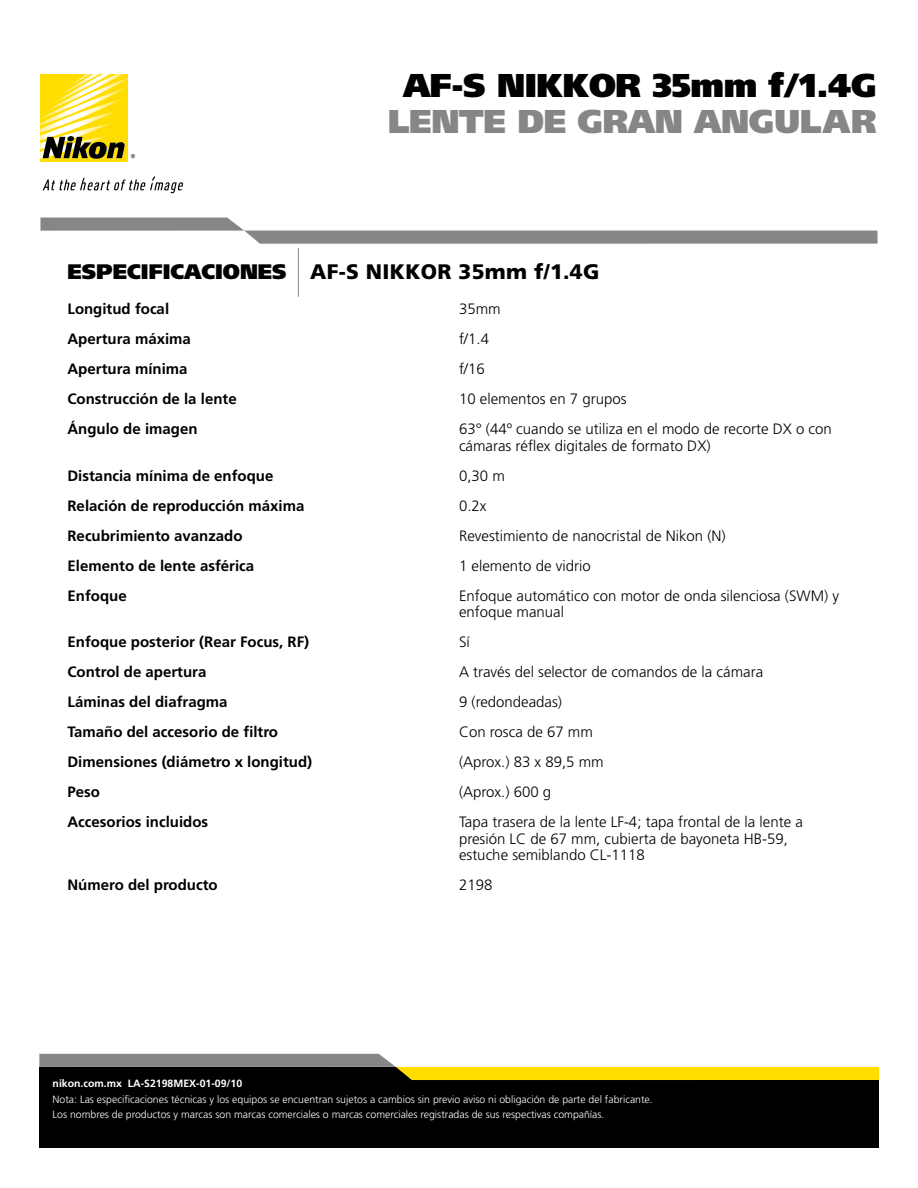
<style>
.page{position:relative;width:918px;height:1188px;background:#fff}
.page>*{position:absolute;margin:0;border:0;box-sizing:border-box;transform-origin:0 0}
.t1{font:900 33px "Frutiger";letter-spacing:-.015em;color:#000}
.t2{font:900 33px "Frutiger";letter-spacing:-.015em;color:#878585}
.t3{font:900 21px "Frutiger";letter-spacing:.015em;color:#000}
.t4{font:300 15px/16.5px "Frutiger";color:#000}
.t5{font:700 15px "Frutiger";color:#000}
.t6{font:14.25px "Frutiger";color:#fff}
.t7{font:300 10.5px/14.7px "Frutiger";color:#fff}
.t8{font:700 10.5px "Frutiger";color:#fff}
.s1{font-style:inherit}
.s2{font-weight:700}
</style>
<div class="page">
<div style="left:39px;top:1067px;width:839px;height:81px;background:#000"></div>
<svg style="left:39px;top:1054px;width:840px;height:26px"></svg>
<hr style="left:298px;top:248px;width:1px;height:49px;background:#878585">
<svg style="left:40px;top:218px;width:838px;height:26px"></svg>
<svg style="left:43px;top:176px;width:140px;height:17px"></svg>
<div style="left:40px;top:74px;width:88px;height:87px;background:#fd0"></div>
<svg style="left:40px;top:74px;width:95px;height:85px"></svg>
<h1 class="t1" style="left:403px;top:65px;width:475px">AF-S NIKKOR 35MM F/1.4G</h1>
<h1 class="t2" style="left:388px;top:101px;width:242px">LENTE DE GRAN</h1>
<h1 class="t2" style="left:694px;top:101px;width:132px">ANGULAR</h1>
<h2 class="t3" style="left:67px;top:259px;width:534px"><span class="s1">ESPECIFICACIONES</span> AF-S NIKKOR 35mm f/1.4G</h2>
<p class="t5" style="left:68px;top:300px;width:103px">Longitud focal</p>
<p class="t4" style="left:459px;top:301px;width:43px">35mm</p>
<p class="t5" style="left:68px;top:330px;width:125px">Apertura máxima</p>
<p class="t4" style="left:459px;top:331px;width:32px">f/1.4</p>
<p class="t5" style="left:68px;top:360px;width:122px">Apertura mínima</p>
<p class="t4" style="left:459px;top:361px;width:27px">f/16</p>
<p class="t5" style="left:68px;top:390px;width:171px">Construcción de la lente</p>
<p class="t4" style="left:459px;top:391px;width:169px">10 elementos en 7 grupos</p>
<p class="t5" style="left:68px;top:420px;width:132px">Ángulo de imagen</p>
<p class="t4" style="left:459px;top:421px;width:374px">63° (44º cuando se utiliza en el modo de recorte DX o con cámaras réflex digitales de formato DX)</p>
<p class="t5" style="left:68px;top:467px;width:207px">Distancia mínima de enfoque</p>
<p class="t4" style="left:459px;top:467px;width:47px">0,30 m</p>
<p class="t5" style="left:68px;top:497px;width:239px">Relación de reproducción máxima</p>
<p class="t4" style="left:459px;top:497px;width:29px">0.2x</p>
<p class="t5" style="left:68px;top:527px;width:177px">Recubrimiento avanzado</p>
<p class="t4" style="left:459px;top:527px;width:268px">Revestimiento de nanocristal de Nikon (N)</p>
<p class="t5" style="left:68px;top:557px;width:188px">Elemento de lente asférica</p>
<p class="t4" style="left:459px;top:557px;width:133px">1 elemento de vidrio</p>
<p class="t5" style="left:68px;top:587px;width:61px">Enfoque</p>
<p class="t4" style="left:459px;top:587px;width:382px">Enfoque automático con motor de onda silenciosa (SWM) y enfoque manual</p>
<p class="t5" style="left:68px;top:633px;width:243px">Enfoque posterior (Rear Focus, RF)</p>
<p class="t4" style="left:459px;top:634px;width:12px">Sí</p>
<p class="t5" style="left:68px;top:663px;width:140px">Control de apertura</p>
<p class="t4" style="left:459px;top:664px;width:306px">A través del selector de comandos de la cámara</p>
<p class="t5" style="left:68px;top:693px;width:162px">Láminas del diafragma</p>
<p class="t4" style="left:459px;top:694px;width:105px">9 (redondeadas)</p>
<p class="t5" style="left:68px;top:723px;width:212px">Tamaño del accesorio de filtro</p>
<p class="t4" style="left:459px;top:724px;width:135px">Con rosca de 67 mm</p>
<p class="t5" style="left:68px;top:753px;width:246px">Dimensiones (diámetro x longitud)</p>
<p class="t4" style="left:459px;top:754px;width:146px">(Aprox.) 83 x 89,5 mm</p>
<p class="t5" style="left:68px;top:783px;width:34px">Peso</p>
<p class="t4" style="left:459px;top:784px;width:94px">(Aprox.) 600 g</p>
<p class="t5" style="left:68px;top:813px;width:142px">Accesorios incluidos</p>
<p class="t4" style="left:459px;top:814px;width:345px">Tapa trasera de la lente LF-4; tapa frontal de la lente a presión LC de 67 mm, cubierta de bayoneta HB-59, estuche semiblando CL-1118</p>
<p class="t5" style="left:68px;top:876px;width:152px">Número del producto</p>
<p class="t4" style="left:459px;top:877px;width:35px">2198</p>
<p class="t8" style="left:53px;top:1078px;width:191px">nikon.com.mx LA-S2198MEX-01-09/10</p>
<p class="t7" style="left:53px;top:1092px;width:602px">Nota: Las especificaciones técnicas y los equipos se encuentran sujetos a cambios sin previo aviso ni obligación de parte del fabricante.<br>Los nombres de productos y marcas son marcas comerciales o marcas comerciales registradas de sus respectivas compañías.</p>
<p class="t6" style="left:65px;top:1109px;width:292px">For more information visit <span class="s2">nikondigital.com</span></p>
</div>
